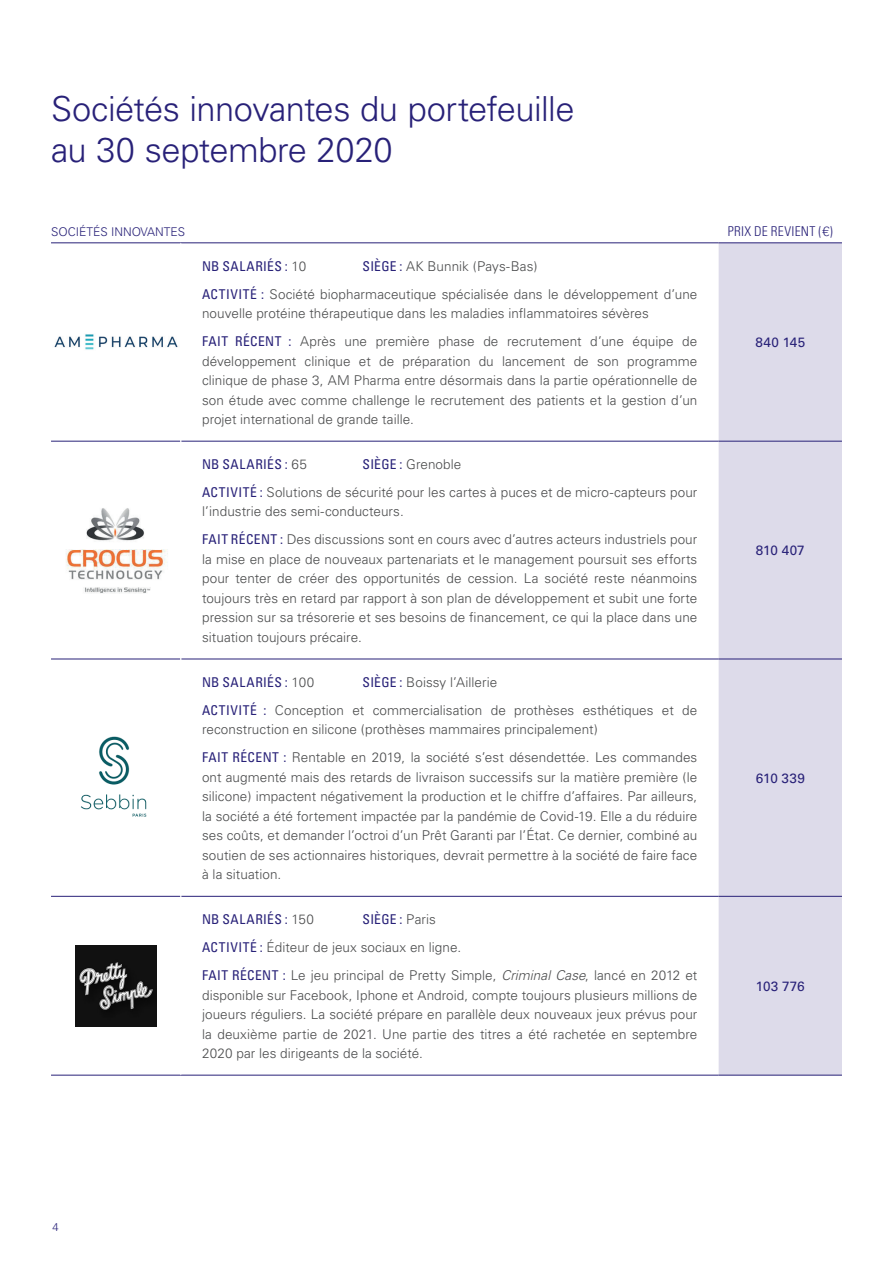
<style>
.page{position:relative;width:893px;height:1263px;background:#fff}
.page>*{position:absolute;margin:0;border:0;box-sizing:border-box;transform-origin:0 0}
.t1{font:300 34.5px/41.4px "Univers";letter-spacing:-.015em;color:#282178}
.t2{font:300 13.5px/19.5px "Univers";letter-spacing:.005em;color:#4b4c4d;text-align:justify}
.t3{font:condensed 13.5px "Univers";letter-spacing:.035em;color:#282178}
.t4{font:13.5px "Univers";letter-spacing:.015em;color:#282178}
.t5{font:300 condensed 13.5px "Univers";letter-spacing:.025em;color:#282178}
.t6{font:300 12px "Univers";color:#282178}
.t7{font:300 11.25px "Univers";color:#282178}
.s1{font-family:"Helvetica";font-stretch:normal}
.s2{font-weight:300;font-stretch:normal;color:#4b4c4d}
.s3{font-weight:400;font-stretch:condensed;color:#282178}
.s4{font-style:italic}
</style>
<div class="page">
<div style="left:719px;top:243px;width:123px;height:832px;background:#dddbea"></div>
<hr style="left:51px;top:242px;width:130px;height:1px;background:#282178">
<hr style="left:181px;top:242px;width:538px;height:1px;background:#282178">
<hr style="left:719px;top:242px;width:123px;height:1px;background:#282178">
<hr style="left:51px;top:441px;width:129px;height:1px;background:#282178">
<hr style="left:181px;top:441px;width:538px;height:1px;background:#282178">
<hr style="left:719px;top:441px;width:123px;height:1px;background:#282178">
<hr style="left:51px;top:659px;width:129px;height:1px;background:#282178">
<hr style="left:181px;top:659px;width:538px;height:1px;background:#282178">
<hr style="left:719px;top:659px;width:123px;height:1px;background:#282178">
<hr style="left:51px;top:896px;width:129px;height:1px;background:#282178">
<hr style="left:181px;top:896px;width:538px;height:1px;background:#282178">
<hr style="left:719px;top:896px;width:123px;height:1px;background:#282178">
<hr style="left:51px;top:1075px;width:130px;height:1px;background:#282178">
<hr style="left:181px;top:1075px;width:538px;height:1px;background:#282178">
<hr style="left:719px;top:1075px;width:123px;height:1px;background:#282178">
<img style="left:54px;top:334px;width:124px;height:16px">
<img style="left:66px;top:508px;width:102px;height:86px">
<img style="left:81px;top:736px;width:66px;height:81px">
<img style="left:75px;top:945px;width:81px;height:81px">
<p class="t1" style="left:51px;top:88px;width:525px">Sociétés innovantes du portefeuille au 30 septembre 2020</p>
<p class="t6" style="left:51px;top:225px;width:136px">SOCIÉTÉS INNOVANTES</p>
<p class="t5" style="left:728px;top:224px;width:106px">PRIX DE REVIENT (<span class="s1">€</span>)</p>
<p class="t3" style="left:202px;top:257px;width:106px">NB SALARIÉS : <span class="s2">10</span></p>
<p class="t2" style="left:363px;top:256px;width:177px"><span class="s3">SIÈGE :</span> AK Bunnik (Pays-Bas)</p>
<p class="t2" style="left:202px;top:284px;width:497px"><span class="s3">ACTIVITÉ :</span> Société biopharmaceutique spécialisée dans le développement d’une nouvelle protéine thérapeutique dans les maladies inflammatoires sévères</p>
<p class="t2" style="left:202px;top:332px;width:497px"><span class="s3">FAIT RÉCENT :</span> Après une première phase de recrutement d’une équipe de développement clinique et de préparation du lancement de son programme clinique de phase 3, AM Pharma entre désormais dans la partie opérationnelle de son étude avec comme challenge le recrutement des patients et la gestion d’un projet international de grande taille.</p>
<p class="t4" style="left:755px;top:334px;width:51px">840 145</p>
<p class="t3" style="left:202px;top:456px;width:107px">NB SALARIÉS : <span class="s2">65</span></p>
<p class="t2" style="left:363px;top:454px;width:100px"><span class="s3">SIÈGE :</span> Grenoble</p>
<p class="t2" style="left:202px;top:482px;width:497px"><span class="s3">ACTIVITÉ :</span> Solutions de sécurité pour les cartes à puces et de micro-capteurs pour l’industrie des semi-conducteurs.</p>
<p class="t2" style="left:202px;top:530px;width:497px"><span class="s3">FAIT RÉCENT :</span> Des discussions sont en cours avec d’autres acteurs industriels pour la mise en place de nouveaux partenariats et le management poursuit ses efforts pour tenter de créer des opportunités de cession. La société reste néanmoins toujours très en retard par rapport à son plan de développement et subit une forte pression sur sa trésorerie et ses besoins de financement, ce qui la place dans une situation toujours précaire.</p>
<p class="t4" style="left:756px;top:542px;width:50px">810 407</p>
<p class="t7" style="left:53px;top:1220px;width:8px">4</p>
<p class="t3" style="left:202px;top:673px;width:114px">NB SALARIÉS : <span class="s2">100</span></p>
<p class="t2" style="left:363px;top:672px;width:136px"><span class="s3">SIÈGE :</span> Boissy l’Aillerie</p>
<p class="t2" style="left:202px;top:700px;width:497px"><span class="s3">ACTIVITÉ :</span> Conception et commercialisation de prothèses esthétiques et de reconstruction en silicone (prothèses mammaires principalement)</p>
<p class="t2" style="left:202px;top:748px;width:497px"><span class="s3">FAIT RÉCENT :</span> Rentable en 2019, la société s’est désendettée. Les commandes ont augmenté mais des retards de livraison successifs sur la matière première (le silicone) impactent négativement la production et le chiffre d’affaires. Par ailleurs, la société a été fortement impactée par la pandémie de Covid-19. Elle a du réduire ses coûts, et demander l’octroi d’un Prêt Garanti par l’État. Ce dernier, combiné au soutien de ses actionnaires historiques, devrait permettre à la société de faire face à la situation.</p>
<p class="t3" style="left:202px;top:911px;width:114px">NB SALARIÉS : <span class="s2">150</span></p>
<p class="t3" style="left:363px;top:911px;width:75px">SIÈGE : <span class="s2">Paris</span></p>
<p class="t2" style="left:202px;top:937px;width:261px"><span class="s3">ACTIVITÉ :</span> Éditeur de jeux sociaux en ligne.</p>
<p class="t2" style="left:202px;top:965px;width:497px"><span class="s3">FAIT RÉCENT :</span> Le jeu principal de Pretty Simple, <span class="s4">Criminal Case</span>, lancé en 2012 et disponible sur Facebook, Iphone et Android, compte toujours plusieurs millions de joueurs réguliers. La société prépare en parallèle deux nouveaux jeux prévus pour la deuxième partie de 2021. Une partie des titres a été rachetée en septembre 2020 par les dirigeants de la société.</p>
<p class="t4" style="left:756px;top:770px;width:51px">610 339</p>
<p class="t4" style="left:756px;top:978px;width:50px">103 776</p>
</div>
